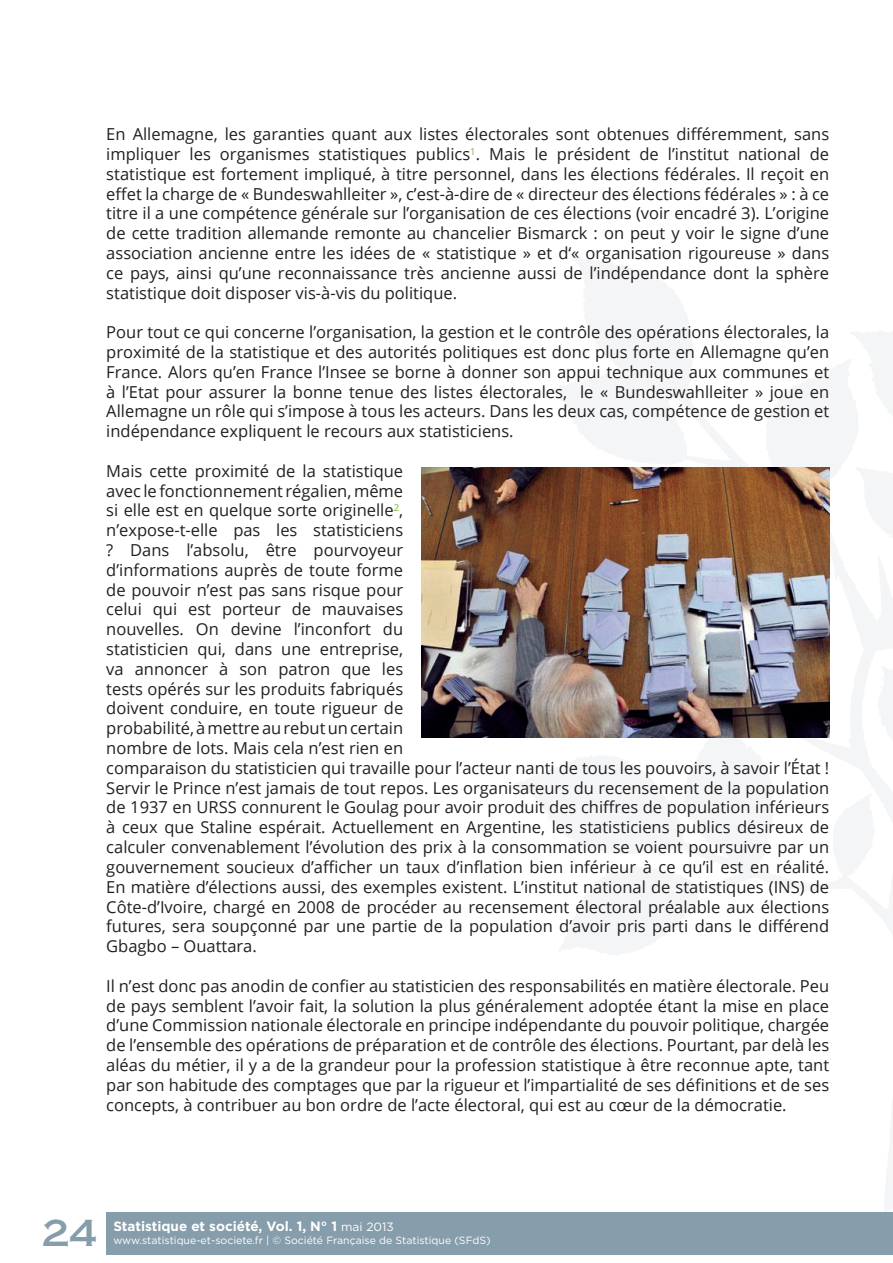
<style>
.page{position:relative;width:893px;height:1263px;background:#fff}
.page>*{position:absolute;margin:0;border:0;box-sizing:border-box;transform-origin:0 0}
.t1{font:36px "Copperplate Gothic Std 31 AB";color:#869eab}
.Paragraph_Body{font:16.5px/19.8px "Open Sans";color:#231f20;text-align:justify}
.t2{font:700 13.5px "Gotham";color:#fff}
.t3{font:10.5px "Gotham";color:#fff}
.s1{font-weight:400;font-size:12px}
</style>
<div class="page">
<div style="left:106px;top:1212px;width:787px;height:42px;background:#869eab"></div>
<svg style="left:481px;top:256px;width:412px;height:699px"></svg>
<svg style="left:755px;top:839px;width:138px;height:372px"></svg>
<img style="left:421px;top:468px;width:408px;height:269px">
<p class="Paragraph_Body" style="left:106px;top:124px;width:724px">En Allemagne, les garanties quant aux listes électorales sont obtenues différemment, sans impliquer les organismes statistiques publics<sup>1</sup>. Mais le président de l’institut national de statistique est fortement impliqué, à titre personnel, dans les élections fédérales. Il reçoit en effet la charge de « Bundeswahlleiter », c’est-à-dire de « directeur des élections fédérales » : à ce titre il a une compétence générale sur l’organisation de ces élections (voir encadré 3). L’origine de cette tradition allemande remonte au chancelier Bismarck : on peut y voir le signe d’une association ancienne entre les idées de « statistique » et d‘« organisation rigoureuse » dans ce pays, ainsi qu’une reconnaissance très ancienne aussi de l’indépendance dont la sphère statistique doit disposer vis-à-vis du politique.</p>
<p class="Paragraph_Body" style="left:106px;top:322px;width:724px">Pour tout ce qui concerne l’organisation, la gestion et le contrôle des opérations électorales, la proximité de la statistique et des autorités politiques est donc plus forte en Allemagne qu’en France. Alors qu’en France l’Insee se borne à donner son appui technique aux communes et à l’Etat pour assurer la bonne tenue des listes électorales, le « Bundeswahlleiter » joue en Allemagne un rôle qui s’impose à tous les acteurs. Dans les deux cas, compétence de gestion et indépendance expliquent le recours aux statisticiens.</p>
<p class="Paragraph_Body" style="left:106px;top:460px;width:724px;text-align:left">Mais cette proximité de la statistique<br>avec le fonctionnement régalien, même<br>si elle est en quelque sorte originelle<sup>2</sup>,<br>n’expose-t-elle pas les statisticiens<br>? Dans l’absolu, être pourvoyeur<br>d’informations auprès de toute forme<br>de pouvoir n’est pas sans risque pour<br>celui qui est porteur de mauvaises<br>nouvelles. On devine l’inconfort du<br>statisticien qui, dans une entreprise,<br>va annoncer à son patron que les<br>tests opérés sur les produits fabriqués<br>doivent conduire, en toute rigueur de<br>probabilité, à mettre au rebut un certain<br>nombre de lots. Mais cela n’est rien en<br>comparaison du statisticien qui travaille pour l’acteur nanti de tous les pouvoirs, à savoir l’État !<br>Servir le Prince n’est jamais de tout repos. Les organisateurs du recensement de la population de 1937 en URSS connurent le Goulag pour avoir produit des chiffres de population inférieurs à ceux que Staline espérait. Actuellement en Argentine, les statisticiens publics désireux de calculer convenablement l’évolution des prix à la consommation se voient poursuivre par un gouvernement soucieux d’afficher un taux d’inflation bien inférieur à ce qu’il est en réalité.<br>En matière d’élections aussi, des exemples existent. L’institut national de statistiques (INS) de Côte-d’Ivoire, chargé en 2008 de procéder au recensement électoral préalable aux élections futures, sera soupçonné par une partie de la population d’avoir pris parti dans le différend Gbagbo – Ouattara.</p>
<p class="Paragraph_Body" style="left:106px;top:975px;width:724px">Il n’est donc pas anodin de confier au statisticien des responsabilités en matière électorale. Peu de pays semblent l’avoir fait, la solution la plus généralement adoptée étant la mise en place d’une Commission nationale électorale en principe indépendante du pouvoir politique, chargée de l’ensemble des opérations de préparation et de contrôle des élections. Pourtant, par delà les aléas du métier, il y a de la grandeur pour la profession statistique à être reconnue apte, tant par son habitude des comptages que par la rigueur et l’impartialité de ses définitions et de ses concepts, à contribuer au bon ordre de l’acte électoral, qui est au cœur de la démocratie.</p>
<h1 class="t1" style="left:41px;top:1212px;width:58px">24</h1>
<p class="t2" style="left:113px;top:1217px;width:282px">Statistique et société, Vol. 1, N° 1 <span class="s1">mai 2013</span></p>
<p class="t3" style="left:113px;top:1233px;width:379px">www.statistique-et-societe.fr | © Société Française de Statistique (SFdS)</p>
</div>
